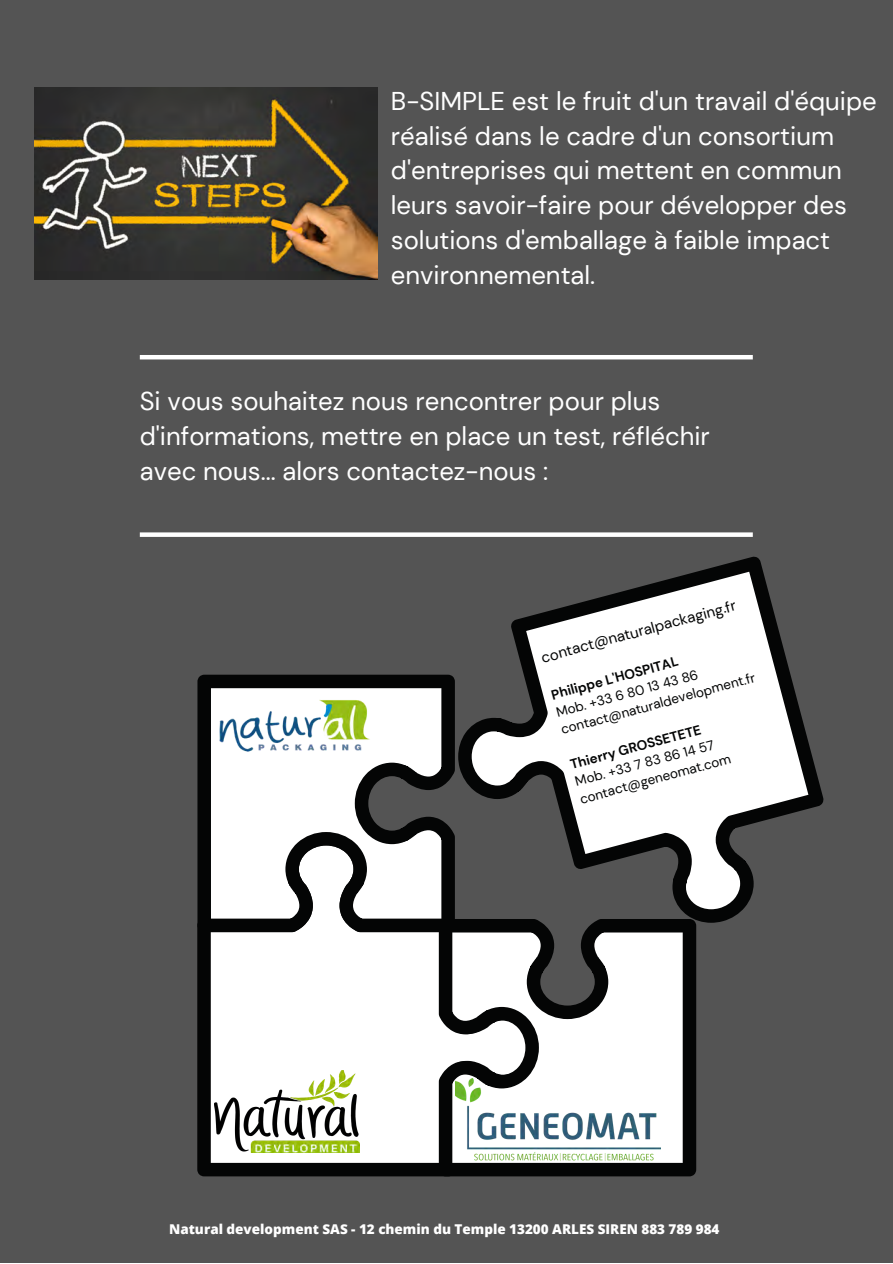
<style>
.page{position:relative;width:893px;height:1264px;background:#fff}
.page>*{position:absolute;margin:0;border:0;box-sizing:border-box;transform-origin:0 0}
.t1{font:25.65px/34.8px "DM Sans";color:#fff}
.t2{font:15px "DM Sans";color:#040505}
.t3{font:13.5px/17.9px "DM Sans";color:#040505}
.t4{font:800 13.5px "Open Sans";color:#fff}
.t5{font:700 13.5px "DM Sans";color:#040505}
</style>
<div class="page">
<div style="left:0;top:0;width:892px;height:1262px;background:#545454"></div>
<svg style="left:197px;top:932px;width:242px;height:244px;background:#d7d7d7"></svg>
<svg style="left:458px;top:556px;width:365px;height:366px"></svg>
<svg style="left:439px;top:919px;width:257px;height:257px;background:#9b9c9c"></svg>
<svg style="left:197px;top:674px;width:258px;height:258px;background:#a7a7a7"></svg>
<img style="left:215px;top:1070px;width:145px;height:82px">
<img style="left:215px;top:699px;width:156px;height:56px">
<img style="left:455px;top:1078px;width:205px;height:85px">
<img style="left:34px;top:88px;width:343px;height:192px">
<hr style="left:140px;top:355px;width:612px;height:4px;background:#fff">
<div style="left:140px;top:532px;width:612px;height:5px;background:#fff"></div>
<p class="t1" style="left:391px;top:84px;width:487px">B-SIMPLE est le fruit d'un travail d'équipe réalisé dans le cadre d'un consortium d'entreprises qui mettent en commun leurs savoir-faire pour développer des solutions d'emballage à faible impact environnemental.</p>
<p class="t1" style="left:140px;top:383px;width:571px">Si vous souhaitez nous rencontrer pour plus d'informations, mettre en place un test, réfléchir avec nous... alors contactez-nous :</p>
<p class="t2" style="left:539px;top:648px;width:203px;rotate:-15deg">contact@naturalpackaging.fr</p>
<p class="t5" style="left:549px;top:686px;width:132px;rotate:-15deg">Philippe L'HOSPITAL</p>
<p class="t3" style="left:554px;top:703px;width:202px;rotate:-15deg">Mob. +33 6 80 13 43 86 contact@naturaldevelopment.fr</p>
<p class="t5" style="left:568px;top:756px;width:136px;rotate:-15deg">Thierry GROSSETETE</p>
<p class="t3" style="left:573px;top:773px;width:158px;rotate:-15deg">Mob. +33 7 83 86 14 57 contact@geneomat.com</p>
<p class="t4" style="left:169px;top:1218px;width:552px">Natural development SAS - 12 chemin du Temple 13200 ARLES SIREN 883 789 984</p>
</div>
